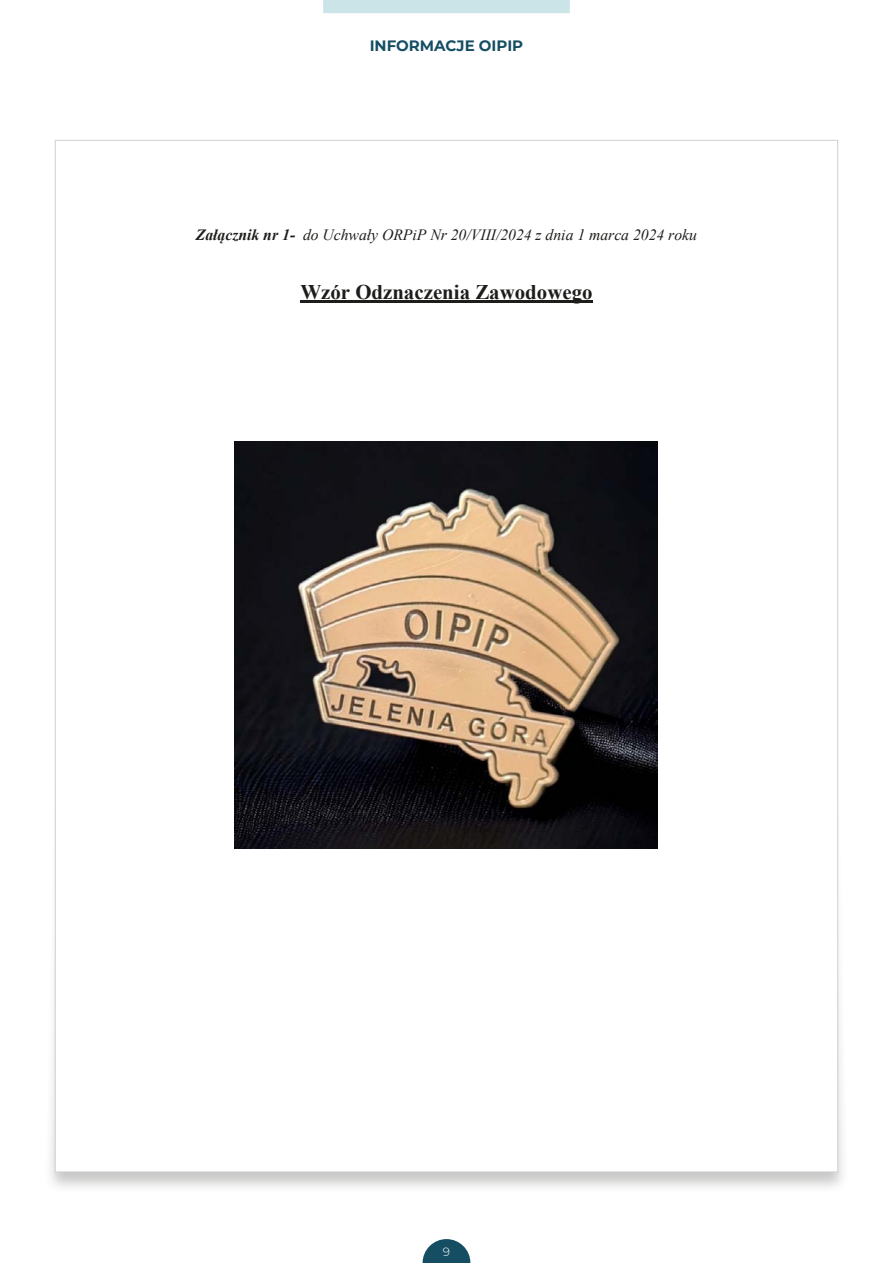
<style>
.page{position:relative;width:893px;height:1263px;background:#fff}
.page>*{position:absolute;margin:0;border:0;box-sizing:border-box;transform-origin:0 0}
.t1{font:700 20.85px "Times New Roman";color:#1d1d1b}
.t2{font:italic 15.6px "Times New Roman";color:#1d1d1b}
.t3{font:700 15px "Montserrat";color:#154e63}
.t4{font:300 12px "Montserrat";color:#fff}
.s1{font-weight:700}
</style>
<div class="page">
<div style="left:44px;top:172px;width:805px;height:1022px;background:#1d1d1b;opacity:.25"></div>
<div style="left:55px;top:140px;width:783px;height:1032px;background:#fff;border:1px solid #d0d0d0"></div>
<hr style="left:300px;top:301px;width:293px;height:2px;background:#1d1d1b">
<img style="left:235px;top:442px;width:423px;height:407px">
<div style="left:323px;top:0;width:247px;height:13px;background:#cae4e8"></div>
<svg style="left:423px;top:1239px;width:47px;height:24px"></svg>
<p class="t3" style="left:370px;top:35px;width:155px">I NFORMACJE OIPI P</p>
<p class="t2" style="left:196px;top:224px;width:503px"><span class="s1">Załącznik nr 1-</span> do Uchwały ORPiP Nr 20/VIII/2024 z dnia 1 marca 2024 roku</p>
<h1 class="t1" style="left:300px;top:277px;width:294px">Wzór Odznaczenia Zawodowego</h1>
<p class="t4" style="left:443px;top:1244px;width:9px">9</p>
</div>
